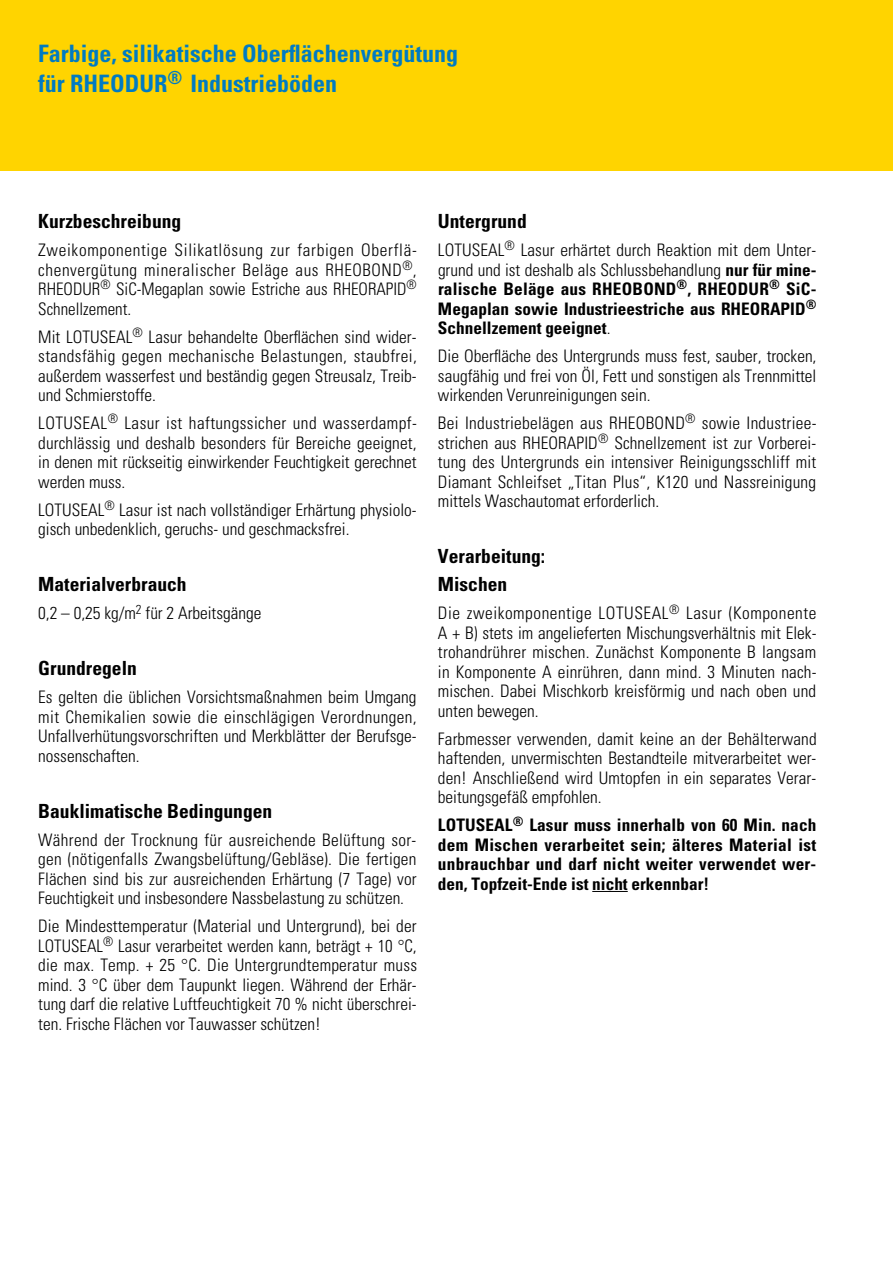
<style>
.page{position:relative;width:893px;height:1263px;background:#fff}
.page>*{position:absolute;margin:0;border:0;box-sizing:border-box;transform-origin:0 0}
.t1{font:700 condensed 24px/30px "Univers LT";color:#007bc2}
.t2{font:700 condensed 19.5px/28px "Univers LT";color:#000}
.t3{font:300 condensed 17.25px/19.5px "Univers LT";color:#000;text-align:justify}
.t4{font:700 condensed 17.25px/19.5px "Univers LT";color:#000;text-align:justify}
.s1{font-weight:300}
</style>
<div class="page">
<hr style="left:592px;top:891px;width:36px;height:1px;background:#000">
<div style="left:0;top:0;width:893px;height:170px;background:#ffd400"></div>
<h1 class="t1" style="left:38px;top:38px;width:421px">Farbige, silikatische Oberflächenvergütung für RHEODUR<sup>®</sup> Industrieböden</h1>
<p class="t2" style="left:38px;top:207px;width:144px">Kurzbeschreibung</p>
<p class="t3" style="left:38px;top:240px;width:380px">Zweikomponentige Silikatlösung zur farbigen Oberflä&shy;chenvergütung mineralischer Beläge aus RHEOBOND<sup>®</sup>, RHEODUR<sup>®</sup> SiC-Megaplan sowie Estriche aus RHEORAPID<sup>® </sup>Schnellzement.</p>
<p class="t3" style="left:38px;top:327px;width:380px">Mit LOTUSEAL<sup>®</sup> Lasur behandelte Oberflächen sind wider&shy;standsfähig gegen mechanische Belastungen, staubfrei, außerdem wasserfest und beständig gegen Streusalz, Treib&shy;und Schmierstoffe.</p>
<p class="t3" style="left:38px;top:413px;width:380px">LOTUSEAL<sup>®</sup> Lasur ist haftungssicher und wasserdampf&shy;durchlässig und deshalb besonders für Bereiche geeignet, in denen mit rückseitig einwirkender Feuchtigkeit gerechnet werden muss.</p>
<p class="t3" style="left:38px;top:500px;width:380px">LOTUSEAL<sup>®</sup> Lasur ist nach vollständiger Erhärtung physiolo&shy;gisch unbedenklich, geruchs- und geschmacksfrei.</p>
<p class="t2" style="left:38px;top:570px;width:150px">Materialverbrauch</p>
<p class="t3" style="left:38px;top:603px;width:225px">0,2 – 0,25 kg/m<sup>2</sup> für 2 Arbeitsgänge</p>
<p class="t2" style="left:38px;top:654px;width:100px">Grundregeln</p>
<p class="t3" style="left:38px;top:687px;width:380px">Es gelten die üblichen Vorsichtsmaßnahmen beim Umgang mit Chemikalien sowie die einschlägigen Verordnungen, Unfallverhütungsvorschriften und Merkblätter der Berufsge&shy;nossenschaften.</p>
<p class="t2" style="left:38px;top:797px;width:235px">Bauklimatische Bedingungen</p>
<p class="t3" style="left:38px;top:830px;width:380px">Während der Trocknung für ausreichende Belüftung sor&shy;gen (nötigenfalls Zwangsbelüftung/Gebläse). Die fertigen Flächen sind bis zur ausreichenden Erhärtung (7 Tage) vor Feuchtigkeit und insbesondere Nassbelastung zu schützen.</p>
<p class="t3" style="left:38px;top:916px;width:380px">Die Mindesttemperatur (Material und Untergrund), bei der LOTUSEAL<sup>®</sup> Lasur verarbeitet werden kann, beträgt + 10 °C, die max. Temp. + 25 °C. Die Untergrundtemperatur muss mind. 3 °C über dem Taupunkt liegen. Während der Erhär&shy;tung darf die relative Luftfeuchtigkeit 70 % nicht überschrei&shy;ten. Frische Flächen vor Tauwasser schützen!</p>
<p class="t2" style="left:438px;top:207px;width:90px">Untergrund</p>
<p class="t4" style="left:438px;top:240px;width:380px"><span class="s1">LOTUSEAL</span><sup>®</sup> <span class="s1">Lasur erhärtet durch Reaktion mit dem Unter&shy;grund und ist deshalb als Schlussbehandlung</span> nur für mine&shy;ralische Beläge aus RHEOBOND<sup>®</sup>, RHEODUR<sup>®</sup> SiC-Megaplan sowie Industrieestriche aus RHEORAPID<sup>® </sup>Schnellzement geeignet<span class="s1">.</span></p>
<p class="t3" style="left:438px;top:346px;width:380px">Die Oberfläche des Untergrunds muss fest, sauber, trocken, saugfähig und frei von Öl, Fett und sonstigen als Trennmittel wirkenden Verunreinigungen sein.</p>
<p class="t3" style="left:438px;top:413px;width:380px">Bei Industriebelägen aus RHEOBOND<sup>®</sup> sowie Industriee&shy;strichen aus RHEORAPID<sup>®</sup> Schnellzement ist zur Vorberei&shy;tung des Untergrunds ein intensiver Reinigungsschliff mit Diamant Schleifset „Titan Plus“, K120 und Nassreinigung mittels Waschautomat erforderlich.</p>
<p class="t2" style="left:438px;top:542px;width:109px">Verarbeitung:<br>Mischen</p>
<p class="t3" style="left:438px;top:603px;width:380px">Die zweikomponentige LOTUSEAL<sup>®</sup> Lasur (Komponente A + B) stets im angelieferten Mischungsverhältnis mit Elek&shy;trohandrührer mischen. Zunächst Komponente B langsam in Komponente A einrühren, dann mind. 3 Minuten nach&shy;mischen. Dabei Mischkorb kreisförmig und nach oben und unten bewegen.</p>
<p class="t3" style="left:438px;top:729px;width:380px">Farbmesser verwenden, damit keine an der Behälterwand haftenden, unvermischten Bestandteile mitverarbeitet wer&shy;den! Anschließend wird Umtopfen in ein separates Verar&shy;beitungsgefäß empfohlen.</p>
<p class="t4" style="left:438px;top:815px;width:380px">LOTUSEAL<sup>®</sup> Lasur muss innerhalb von 60 Min. nach dem Mischen verarbeitet sein; älteres Material ist unbrauchbar und darf nicht weiter verwendet wer&shy;den, Topfzeit-Ende ist nicht erkennbar!</p>
</div>
